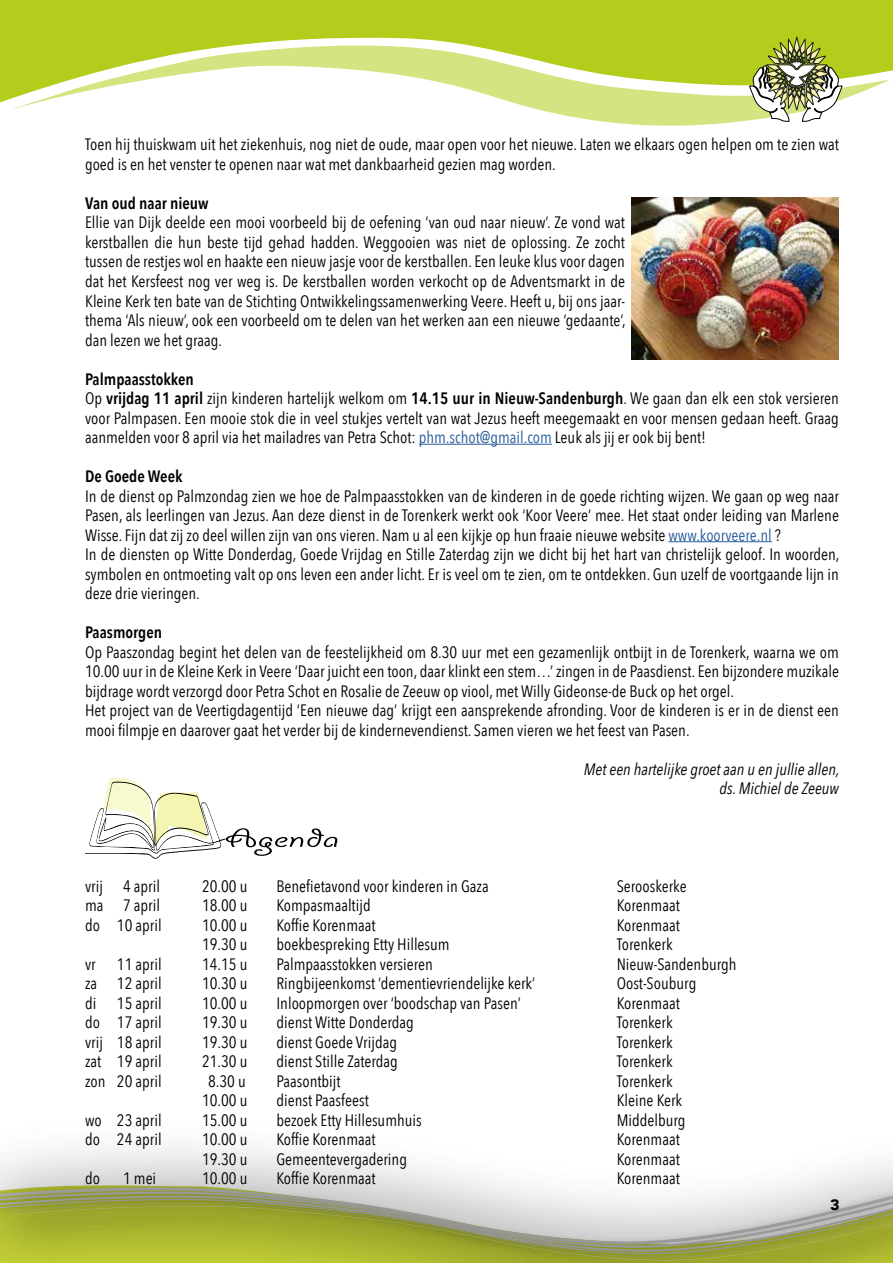
<style>
.page{position:relative;width:893px;height:1263px;background:#fff}
.page>*{position:absolute;margin:0;border:0;box-sizing:border-box;transform-origin:0 0}
.t1{font:16.5px/19.5px "Avenir Next Condensed";color:#000}
.t2{font:italic 16.5px/19.5px "Avenir Next Condensed";color:#000;text-align:right}
.t3{font:600 16.5px "Avenir Next Condensed";color:#000}
.t4{font:900 15px "Avenir";color:#000;scale:1.08 1}
.s1{font-weight:600}
.s2{color:#275b9b}
</style>
<div class="page">
<div style="left:0;top:0;width:893px;height:103px;background:#b4cc1b"></div>
<svg style="left:11px;top:46px;width:879px;height:80px"></svg>
<img style="left:0;top:1148px;width:893px;height:46px">
<img style="left:0;top:1194px;width:893px;height:69px">
<svg style="left:12px;top:1204px;width:881px;height:56px;background:#aeb563"></svg>
<hr style="left:419px;top:444px;width:133px;height:1px;background:#275b9b">
<hr style="left:668px;top:541px;width:104px;height:1px;background:#275b9b">
<svg style="left:749px;top:37px;width:93px;height:85px"></svg>
<img style="left:631px;top:198px;width:208px;height:161px">
<svg style="left:85px;top:777px;width:252px;height:82px"></svg>
<p class="t1" style="left:85px;top:134px;width:755px">Toen hij thuiskwam uit het ziekenhuis, nog niet de oude, maar open voor het nieuwe. Laten we elkaars ogen helpen om te zien wat goed is en het venster te openen naar wat met dankbaarheid gezien mag worden.</p>
<p class="t3" style="left:85px;top:189px;width:125px">Van oud naar nieuw</p>
<p class="t1" style="left:85px;top:212px;width:542px;text-align:justify">Ellie van Dijk deelde een mooi voorbeeld bij de oefening ‘van oud naar nieuw’. Ze vond wat kerstballen die hun beste tijd gehad hadden. Weggooien was niet de oplossing. Ze zocht tussen de restjes wol en haakte een nieuw jasje voor de kerstballen. Een leuke klus voor dagen dat het Kersfeest nog ver weg is. De kerstballen worden verkocht op de Adventsmarkt in de Kleine Kerk ten bate van de Stichting Ontwikkelingssamenwerking Veere. Heeft u, bij ons jaar&shy;thema ‘Als nieuw’, ook een voorbeeld om te delen van het werken aan een nieuwe ‘gedaante’, dan lezen we het graag.</p>
<p class="t1" style="left:85px;top:368px;width:755px"><span class="s1">Palmpaasstokken<br></span>Op <span class="s1">vrijdag 11 april</span> zijn kinderen hartelijk welkom om <span class="s1">14.15 uur in Nieuw-Sandenburgh</span>. We gaan dan elk een stok versieren voor Palmpasen. Een mooie stok die in veel stukjes vertelt van wat Jezus heeft meegemaakt en voor mensen gedaan heeft. Graag aanmelden voor 8 april via het mailadres van Petra Schot: <span class="s2">phm.schot@gmail.com</span> Leuk als jij er ook bij bent!</p>
<p class="t3" style="left:85px;top:462px;width:99px">De Goede Week</p>
<p class="t1" style="left:85px;top:485px;width:756px">In de dienst op Palmzondag zien we hoe de Palmpaasstokken van de kinderen in de goede richting wijzen. We gaan op weg naar Pasen, als leerlingen van Jezus. Aan deze dienst in de Torenkerk werkt ook ‘Koor Veere’ mee. Het staat onder leiding van Marlene Wisse. Fijn dat zij zo deel willen zijn van ons vieren. Nam u al een kijkje op hun fraaie nieuwe website <span class="s2">www.koorveere.nl</span> ?<br>In de diensten op Witte Donderdag, Goede Vrijdag en Stille Zaterdag zijn we dicht bij het hart van christelijk geloof. In woorden, symbolen en ontmoeting valt op ons leven een ander licht. Er is veel om te zien, om te ontdekken. Gun uzelf de voortgaande lijn in deze drie vieringen.</p>
<p class="t3" style="left:85px;top:618px;width:79px">Paasmorgen</p>
<p class="t1" style="left:85px;top:641px;width:755px">Op Paaszondag begint het delen van de feestelijkheid om 8.30 uur met een gezamenlijk ontbijt in de Torenkerk, waarna we om 10.00 uur in de Kleine Kerk in Veere ‘Daar juicht een toon, daar klinkt een stem…’ zingen in de Paasdienst. Een bijzondere muzikale bijdrage wordt verzorgd door Petra Schot en Rosalie de Zeeuw op viool, met Willy Gideonse-de Buck op het orgel.<br>Het project van de Veertigdagentijd ‘Een nieuwe dag’ krijgt een aansprekende afronding. Voor de kinderen is er in de dienst een mooi filmpje en daarover gaat het verder bij de kindernevendienst. Samen vieren we het feest van Pasen.</p>
<p class="t2" style="left:584px;top:759px;width:257px">Met een hartelijke groet aan u en jullie allen, ds. Michiel de Zeeuw</p>
<p class="t1" style="left:85px;top:875px;width:76px">vrij 4 april</p>
<p class="t1" style="left:202px;top:875px;width:47px">20.00 u</p>
<p class="t1" style="left:276px;top:875px;width:214px">Benefietavond voor kinderen in Gaza</p>
<p class="t1" style="left:617px;top:875px;width:71px">Serooskerke</p>
<p class="t1" style="left:85px;top:895px;width:76px">ma 7 april</p>
<p class="t1" style="left:202px;top:895px;width:47px">18.00 u</p>
<p class="t1" style="left:276px;top:895px;width:96px">Kompasmaaltijd</p>
<p class="t1" style="left:617px;top:895px;width:65px">Korenmaat</p>
<p class="t1" style="left:85px;top:914px;width:78px">do 10 april</p>
<p class="t1" style="left:202px;top:914px;width:47px">10.00 u</p>
<p class="t1" style="left:276px;top:914px;width:101px">Koffie Korenmaat</p>
<p class="t1" style="left:617px;top:914px;width:65px">Korenmaat</p>
<p class="t1" style="left:202px;top:934px;width:47px">19.30 u</p>
<p class="t1" style="left:276px;top:934px;width:175px">boekbespreking Etty Hillesum</p>
<p class="t1" style="left:617px;top:934px;width:57px">Torenkerk</p>
<p class="t1" style="left:85px;top:953px;width:12px">vr</p>
<p class="t1" style="left:117px;top:953px;width:46px">11 april</p>
<p class="t1" style="left:202px;top:953px;width:47px">14.15 u</p>
<p class="t1" style="left:276px;top:953px;width:158px">Palmpaasstokken versieren</p>
<p class="t1" style="left:617px;top:953px;width:121px">Nieuw-Sandenburgh</p>
<p class="t1" style="left:85px;top:973px;width:78px">za 12 april</p>
<p class="t1" style="left:202px;top:973px;width:47px">10.30 u</p>
<p class="t1" style="left:276px;top:973px;width:260px">Ringbijeenkomst ‘dementievriendelijke kerk’</p>
<p class="t1" style="left:617px;top:973px;width:81px">Oost-Souburg</p>
<p class="t1" style="left:85px;top:992px;width:13px">di</p>
<p class="t1" style="left:117px;top:992px;width:46px">15 april</p>
<p class="t1" style="left:202px;top:992px;width:47px">10.00 u</p>
<p class="t1" style="left:276px;top:992px;width:246px">Inloopmorgen over ‘boodschap van Pasen’</p>
<p class="t1" style="left:617px;top:992px;width:65px">Korenmaat</p>
<p class="t1" style="left:85px;top:1012px;width:78px">do 17 april</p>
<p class="t1" style="left:202px;top:1012px;width:47px">19.30 u</p>
<p class="t1" style="left:276px;top:1012px;width:139px">dienst Witte Donderdag</p>
<p class="t1" style="left:617px;top:1012px;width:57px">Torenkerk</p>
<p class="t1" style="left:85px;top:1031px;width:78px">vrij 18 april</p>
<p class="t1" style="left:202px;top:1031px;width:47px">19.30 u</p>
<p class="t1" style="left:276px;top:1031px;width:122px">dienst Goede Vrijdag</p>
<p class="t1" style="left:617px;top:1031px;width:57px">Torenkerk</p>
<p class="t1" style="left:85px;top:1051px;width:78px">zat 19 april</p>
<p class="t1" style="left:202px;top:1051px;width:47px">21.30 u</p>
<p class="t1" style="left:276px;top:1051px;width:123px">dienst Stille Zaterdag</p>
<p class="t1" style="left:617px;top:1051px;width:57px">Torenkerk</p>
<p class="t1" style="left:85px;top:1070px;width:78px">zon 20 april</p>
<p class="t1" style="left:208px;top:1070px;width:39px">8.30 u</p>
<p class="t1" style="left:276px;top:1070px;width:66px">Paasontbijt</p>
<p class="t1" style="left:617px;top:1070px;width:57px">Torenkerk</p>
<p class="t1" style="left:202px;top:1090px;width:47px">10.00 u</p>
<p class="t1" style="left:276px;top:1090px;width:94px">dienst Paasfeest</p>
<p class="t1" style="left:617px;top:1090px;width:67px">Kleine Kerk</p>
<p class="t1" style="left:85px;top:1109px;width:78px">wo 23 april</p>
<p class="t1" style="left:202px;top:1109px;width:47px">15.00 u</p>
<p class="t1" style="left:276px;top:1109px;width:147px">bezoek Etty Hillesumhuis</p>
<p class="t1" style="left:617px;top:1109px;width:70px">Middelburg</p>
<p class="t1" style="left:85px;top:1129px;width:78px">do 24 april</p>
<p class="t1" style="left:202px;top:1129px;width:47px">10.00 u</p>
<p class="t1" style="left:276px;top:1129px;width:101px">Koffie Korenmaat</p>
<p class="t1" style="left:617px;top:1129px;width:65px">Korenmaat</p>
<p class="t1" style="left:202px;top:1148px;width:47px">19.30 u</p>
<p class="t1" style="left:276px;top:1148px;width:132px">Gemeentevergadering</p>
<p class="t1" style="left:617px;top:1148px;width:65px">Korenmaat</p>
<p class="t1" style="left:85px;top:1168px;width:16px">do</p>
<p class="t1" style="left:123px;top:1168px;width:35px">1 mei</p>
<p class="t1" style="left:202px;top:1168px;width:47px">10.00 u</p>
<p class="t1" style="left:276px;top:1168px;width:101px">Koffie Korenmaat</p>
<p class="t1" style="left:617px;top:1168px;width:65px">Korenmaat</p>
<p class="t4" style="left:830px;top:1192px;width:10px">3</p>
</div>
